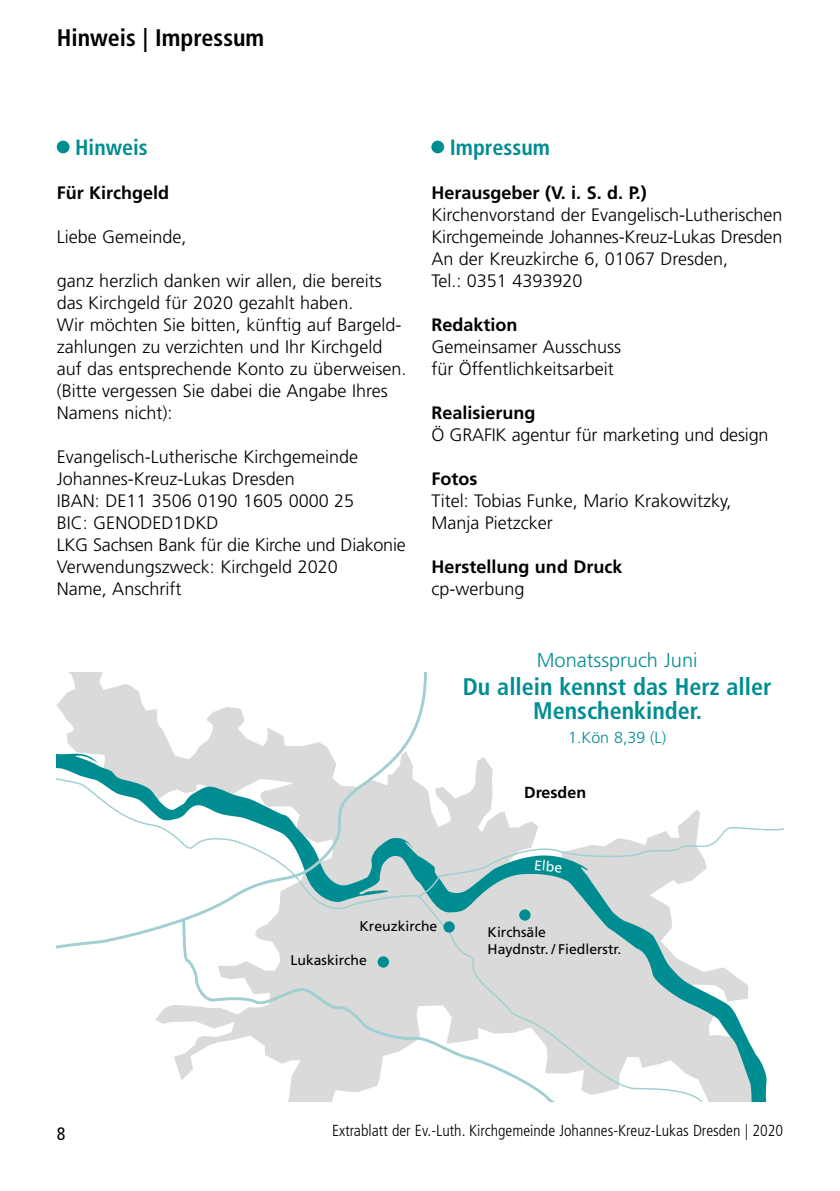
<style>
.page{position:relative;width:840px;height:1191px;background:#fff}
.page>*{position:absolute;margin:0;border:0;box-sizing:border-box;transform-origin:0 0}
.t1{font:700 condensed 24px/24px "Frutiger LT";color:#008d92;text-align:center}
.t2{font:700 condensed 24px "Frutiger LT";color:#000}
.t3{font:700 condensed 22px "Frutiger LT";color:#008d92}
.t4{font:300 20px "Frutiger LT";color:#008d92}
.t5{font:300 18px/22px "Frutiger LT";color:#000}
.t6{font:700 18px "Frutiger LT";color:#000}
.t7{font:condensed 18px "Frutiger LT";color:#000}
.t8{font:300 condensed 16px "Frutiger LT";color:#000}
.t9{font:300 16px "Frutiger LT";color:#008d92}
.t10{font:700 16px "Frutiger LT";color:#000}
.t11{font:14px/16.8px "Frutiger LT";color:#000}
.t12{font:14px "Frutiger LT";color:#fff}
</style>
<div class="page">
<div style="left:431px;top:141px;width:13px;height:12px;background:#008d92;border-radius:50%"></div>
<div style="left:57px;top:141px;width:12px;height:12px;background:#008d92;border-radius:50%"></div>
<svg style="left:57px;top:672px;width:370px;height:277px"></svg>
<svg style="left:57px;top:685px;width:725px;height:229px"></svg>
<svg style="left:181px;top:916px;width:236px;height:185px"></svg>
<svg style="left:417px;top:894px;width:365px;height:207px"></svg>
<div style="left:443px;top:921px;width:11px;height:11px;background:#008d92;border-radius:50%"></div>
<div style="left:377px;top:956px;width:12px;height:11px;background:#008d92;border-radius:50%"></div>
<div style="left:519px;top:909px;width:11px;height:11px;background:#008d92;border-radius:50%"></div>
<h1 class="t2" style="left:57px;top:24px;width:209px">Hinweis | Impressum</h1>
<p class="t3" style="left:75px;top:135px;width:74px">Hinweis</p>
<p class="t6" style="left:57px;top:183px;width:114px">Für Kirchgeld</p>
<p class="t5" style="left:57px;top:226px;width:131px">Liebe Gemeinde,</p>
<p class="t5" style="left:57px;top:270px;width:351px">ganz herzlich danken wir allen, die bereits das Kirchgeld für 2020 gezahlt haben.<br>Wir möchten Sie bitten, künftig auf Bargeld&shy;zahlungen zu verzichten und Ihr Kirchgeld auf das entsprechende Konto zu überweisen. (Bitte vergessen Sie dabei die Angabe Ihres Namens nicht):</p>
<p class="t5" style="left:57px;top:446px;width:350px">Evangelisch-Lutherische Kirchgemeinde<br>Johannes-Kreuz-Lukas Dresden<br>IBAN: DE11 3506 0190 1605 0000 25<br>BIC: GENODED1DKD<br>LKG Sachsen Bank für die Kirche und Diakonie<br>Verwendungszweck: Kirchgeld 2020<br>Name, Anschrift</p>
<p class="t3" style="left:449px;top:135px;width:102px">Impressum</p>
<p class="t6" style="left:431px;top:183px;width:217px">Herausgeber (V. i. S. d. P.)</p>
<p class="t5" style="left:431px;top:204px;width:352px">Kirchenvorstand der Evangelisch-Lutherischen Kirchgemeinde Johannes-Kreuz-Lukas Dresden An der Kreuzkirche 6, 01067 Dresden,<br>Tel.: 0351 4393920</p>
<p class="t6" style="left:431px;top:314px;width:88px">Redaktion</p>
<p class="t5" style="left:431px;top:336px;width:191px">Gemeinsamer Ausschuss für Öffentlichkeitsarbeit</p>
<p class="t6" style="left:431px;top:402px;width:106px">Realisierung</p>
<p class="t5" style="left:431px;top:424px;width:338px">Ö GRAFIK agentur für marketing und design</p>
<p class="t6" style="left:431px;top:468px;width:47px">Fotos</p>
<p class="t5" style="left:431px;top:490px;width:301px">Titel: Tobias Funke, Mario Krakowitzky,<br>Manja Pietzcker</p>
<p class="t6" style="left:431px;top:556px;width:193px">Herstellung und Druck</p>
<p class="t5" style="left:431px;top:578px;width:95px">cp-werbung</p>
<p class="t4" style="left:536px;top:649px;width:162px">Monatsspruch Juni</p>
<h1 class="t1" style="left:462px;top:675px;width:310px">Du allein kennst das Herz aller<br>Menschenkinder.</h1>
<p class="t9" style="left:568px;top:728px;width:99px">1.Kön 8,39 (L)</p>
<p class="t10" style="left:524px;top:783px;width:63px">Dresden</p>
<p class="t12" style="left:534px;top:856px;width:30px;rotate:5deg">Elbe</p>
<p class="t11" style="left:359px;top:917px;width:79px">Kreuzkirche</p>
<p class="t11" style="left:290px;top:952px;width:78px">Lukaskirche</p>
<p class="t11" style="left:487px;top:924px;width:135px">Kirchsäle<br>Haydnstr. / Fiedlerstr.</p>
<p class="t7" style="left:57px;top:1123px;width:10px">8</p>
<p class="t8" style="left:332px;top:1121px;width:452px">Extrablatt der Ev.-Luth. Kirchgemeinde Johannes-Kreuz-Lukas Dresden | 2020</p>
</div>
